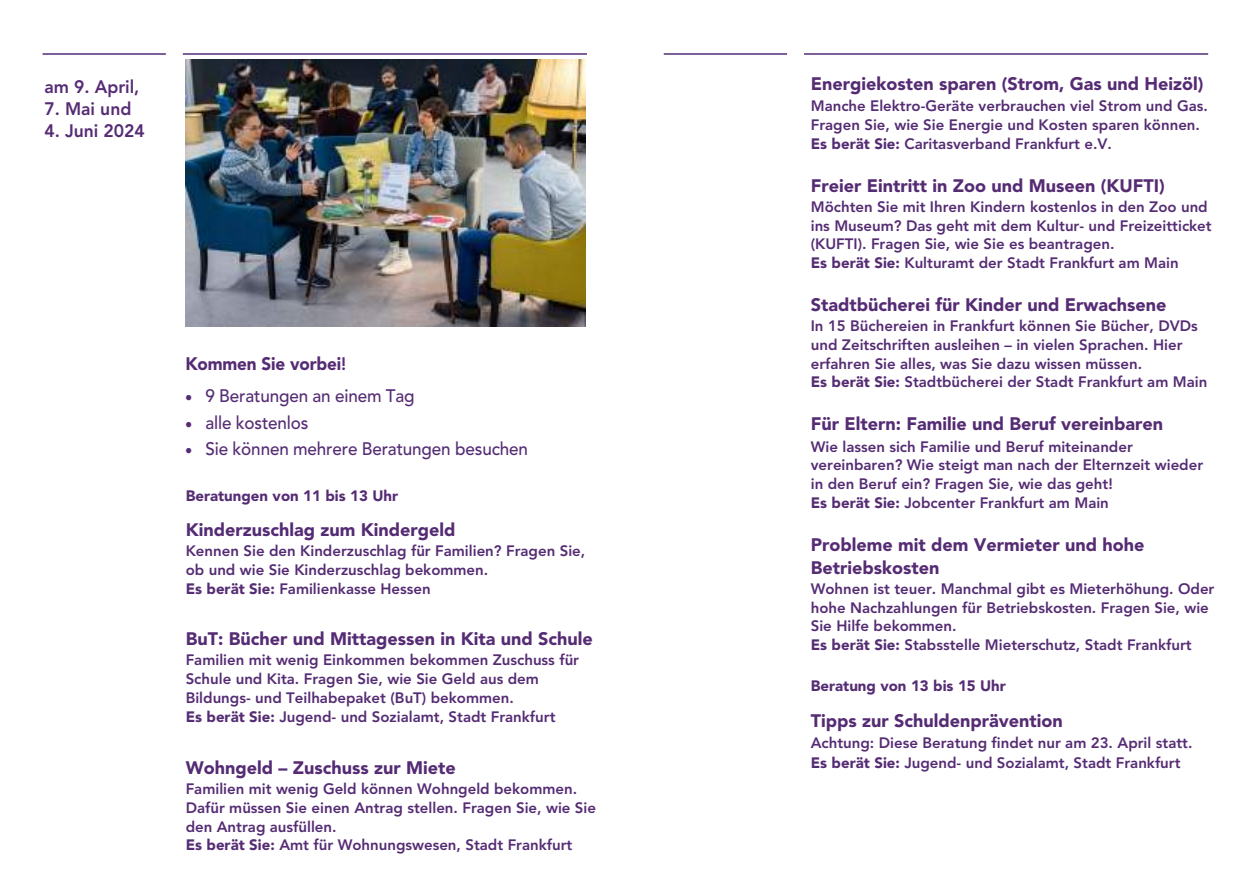
<style>
.page{position:relative;width:1259px;height:893px;background:#fff}
.page>*{position:absolute;margin:0;border:0;box-sizing:border-box;transform-origin:0 0}
.t1{font:900 18px/23.1px "Avenir LT Std";color:#552c74}
.t2{font:500 18px "Avenir LT Pro";letter-spacing:-.01em;color:#552c74;scale:.95 1}
.t3{font:800 18px "Avenir LT Std";color:#552c74}
.t4{font:900 18px "Avenir LT Pro";letter-spacing:-.01em;color:#552c74;scale:.95 1}
.t5{font:800 15px/18.8px "Avenir LT Std";color:#552c74}
.t6{font:900 15px "Avenir LT Pro";color:#552c74}
.t7{font:900 15px "Avenir LT Std";color:#552c74}
.s1{font-weight:800}
.s2{font-family:"Avenir LT Std"}
.s3{font-weight:900}
</style>
<div class="page">
<hr style="left:183px;top:53px;width:404px;height:2px;background:#552c74">
<hr style="left:43px;top:53px;width:123px;height:2px;background:#552c74">
<hr style="left:804px;top:53px;width:404px;height:2px;background:#552c74">
<hr style="left:664px;top:53px;width:123px;height:2px;background:#552c74">
<img style="left:185px;top:60px;width:400px;height:266px">
<p class="t3" style="left:44px;top:77px;width:97px">am 9. April,</p>
<p class="t3" style="left:44px;top:98px;width:88px">7. Mai und</p>
<p class="t3" style="left:44px;top:120px;width:102px">4. Juni 2024</p>
<p class="t4" style="left:185px;top:353px;width:171px">Kommen Sie vorbei<span class="s1">!</span></p>
<p class="t2" style="left:185px;top:385px;width:243px">• <span class="s2">9</span> Beratungen an einem Tag</p>
<p class="t2" style="left:185px;top:412px;width:131px">• alle kostenlos</p>
<p class="t2" style="left:185px;top:438px;width:362px">• Sie können mehrere Beratungen besuchen</p>
<p class="t6" style="left:186px;top:486px;width:214px">Beratungen von 11 bis 13 Uhr</p>
<p class="t1" style="left:186px;top:518px;width:271px">Kinderzuschlag zum Kindergeld</p>
<p class="t5" style="left:186px;top:541px;width:401px">Kennen Sie den Kinderzuschlag für Familien? Fragen Sie, ob und wie Sie Kinderzuschlag bekommen.<br><span class="s3">Es berät Sie:</span> Familienkasse Hessen</p>
<p class="t1" style="left:186px;top:627px;width:408px">BuT: Bücher und Mittagessen in Kita und Schule</p>
<p class="t5" style="left:186px;top:650px;width:395px">Familien mit wenig Einkommen bekommen Zuschuss für Schule und Kita. Fragen Sie, wie Sie Geld aus dem Bildungs- und Teilhabepaket (BuT) bekommen.<br><span class="s3">Es berät Sie:</span> Jugend- und Sozialamt, Stadt Frankfurt</p>
<p class="t1" style="left:186px;top:756px;width:271px">Wohngeld – Zuschuss zur Miete</p>
<p class="t5" style="left:186px;top:779px;width:412px">Familien mit wenig Geld können Wohngeld bekommen.<br>Dafür müssen Sie einen Antrag stellen. Fragen Sie, wie Sie den Antrag ausfüllen.<br><span class="s3">Es berät Sie:</span> Amt für Wohnungswesen, Stadt Frankfurt</p>
<p class="t1" style="left:811px;top:72px;width:394px">Energiekosten sparen (Strom, Gas und Heizöl)</p>
<p class="t5" style="left:811px;top:96px;width:398px;line-height:19.2px">Manche Elektro-Geräte verbrauchen viel Strom und Gas.<br>Fragen Sie, wie Sie Energie und Kosten sparen können.<br><span class="s3">Es berät Sie:</span> Caritasverband Frankfurt e.V.</p>
<p class="t1" style="left:811px;top:174px;width:355px">Freier Eintritt in Zoo und Museen (KUFTI)</p>
<p class="t5" style="left:811px;top:197px;width:402px">Möchten Sie mit Ihren Kindern kostenlos in den Zoo und ins Museum? Das geht mit dem Kultur- und Freizeitticket (KUFTI). Fragen Sie, wie Sie es beantragen.<br><span class="s3">Es berät Sie:</span> Kulturamt der Stadt Frankfurt am Main</p>
<p class="t1" style="left:811px;top:293px;width:357px">Stadtbücherei für Kinder und Erwachsene</p>
<p class="t5" style="left:811px;top:316px;width:398px">In 15 Büchereien in Frankfurt können Sie Bücher, DVDs und Zeitschriften ausleihen – in vielen Sprachen. Hier erfahren Sie alles, was Sie dazu wissen müssen.<br><span class="s3">Es berät Sie:</span> Stadtbücherei der Stadt Frankfurt am Main</p>
<p class="t1" style="left:811px;top:412px;width:354px">Für Eltern: Familie und Beruf vereinbaren</p>
<p class="t5" style="left:811px;top:437px;width:394px">Wie lassen sich Familie und Beruf miteinander vereinbaren? Wie steigt man nach der Elternzeit wieder in den Beruf ein? Fragen Sie, wie das geht!<br><span class="s3">Es berät Sie:</span> Jobcenter Frankfurt am Main</p>
<p class="t1" style="left:811px;top:533px;width:335px">Probleme mit dem Vermieter und hohe<br>Betriebskosten</p>
<p class="t5" style="left:811px;top:579px;width:405px">Wohnen ist teuer. Manchmal gibt es Mieterhöhung. Oder hohe Nachzahlungen für Betriebskosten. Fragen Sie, wie Sie Hilfe bekommen.<br><span class="s3">Es berät Sie:</span> Stabsstelle Mieterschutz, Stadt Frankfurt</p>
<p class="t7" style="left:811px;top:677px;width:197px">Beratung von 13 bis 15 Uhr</p>
<p class="t1" style="left:811px;top:709px;width:254px">Tipps zur Schuldenprävention</p>
<p class="t5" style="left:811px;top:732px;width:383px;line-height:20.2px">Achtung: Diese Beratung findet nur am 23. April statt.<br><span class="s3">Es berät Sie:</span> Jugend- und Sozialamt, Stadt Frankfurt</p>
</div>
